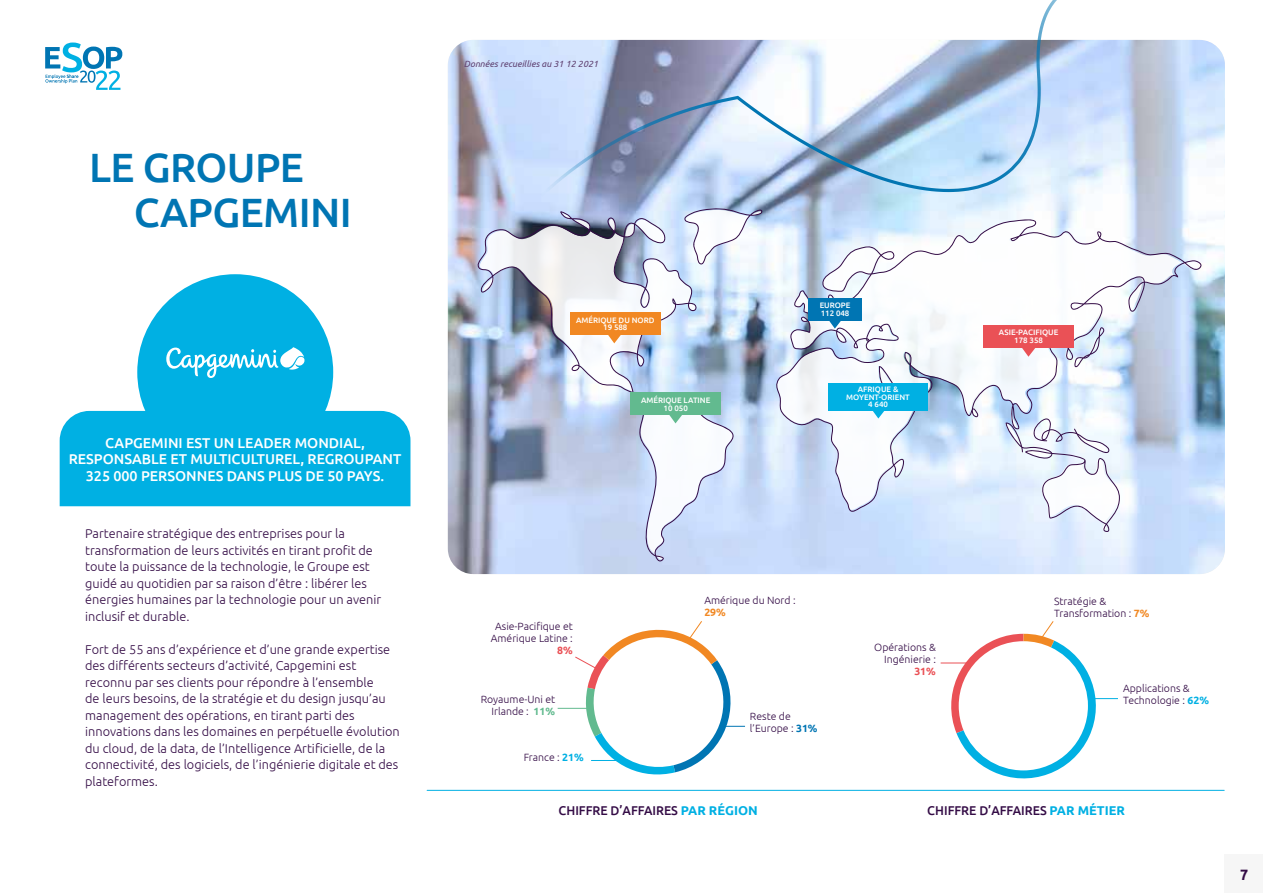
<style>
.page{position:relative;width:1263px;height:893px;background:#fff}
.page>*{position:absolute;margin:0;border:0;box-sizing:border-box;transform-origin:0 0}
.t1{font:500 40.95px/45px "Ubuntu";letter-spacing:-.015em;color:#0075b3}
.t2{font:700 15px "Ubuntu";color:#340c46;scale:.95 1}
.t3{font:500 14.25px/16.5px "Ubuntu";color:#fff;text-align:center}
.t4{font:300 12.75px/16.5px "Ubuntu";color:#340c46}
.t5{font:500 12.75px "Ubuntu";color:#340c46}
.t6{font:300 10.5px/12px "Ubuntu";color:#340c46}
.t7{font:700 10.5px "Ubuntu";color:#ea5156}
.t8{font:700 10.5px "Ubuntu";color:#f18823}
.t9{font:italic 9px "Ubuntu";color:#5f4171}
.t10{font:500 7.95px/7.9px "Ubuntu";color:#fff;text-align:center}
.s1{font-weight:700;color:#62ba8f}
.s2{font-weight:700;color:#00b0e3}
.s3{font-weight:700;color:#0075b3}
.s4{font-weight:700;color:#f18823}
</style>
<div class="page">
<img style="left:448px;top:40px;width:777px;height:534px">
<div style="left:1225px;top:855px;width:38px;height:38px;background:#f6f6f6"></div>
<div style="left:137px;top:274px;width:196px;height:196px;background:#00b0e3;border-radius:50%"></div>
<svg style="left:775px;top:218px;width:427px;height:294px"></svg>
<svg style="left:1005px;top:407px;width:115px;height:125px"></svg>
<svg style="left:1064px;top:327px;width:40px;height:40px"></svg>
<div style="left:60px;top:411px;width:350px;height:95px;background:#00b0e3"></div>
<svg style="left:572px;top:0;width:630px;height:189px"></svg>
<svg style="left:166px;top:347px;width:139px;height:31px"></svg>
<div style="left:808px;top:298px;width:54px;height:22px;background:#0075b3"></div>
<div style="left:828px;top:383px;width:100px;height:27px;background:#00b0e3"></div>
<div style="left:983px;top:325px;width:91px;height:23px;background:#ea5156"></div>
<svg style="left:476px;top:207px;width:286px;height:354px"></svg>
<svg style="left:828px;top:320px;width:17px;height:23px"></svg>
<svg style="left:872px;top:353px;width:38px;height:66px"></svg>
<svg style="left:1022px;top:348px;width:13px;height:9px"></svg>
<hr style="left:427px;top:790px;width:797px;height:1px;background:#00b0e3">
<svg style="left:558px;top:621px;width:187px;height:154px"></svg>
<svg style="left:941px;top:621px;width:177px;height:158px"></svg>
<svg style="left:45px;top:43px;width:77px;height:47px"></svg>
<h1 class="t1" style="left:134px;top:143px;width:219px;text-indent:-45px">LE GROUPE<br>CAPGEMINI</h1>
<p class="t3" style="left:69px;top:434px;width:334px">CAPGEMINI EST UN LEADER MONDIAL,<br>RESPONSABLE ET MULTICULTUREL, REGROUPANT<br>325 000 PERSONNES DANS PLUS DE 50 PAYS.</p>
<p class="t4" style="left:85px;top:525px;width:298px">Partenaire stratégique des entreprises pour la transformation de leurs activités en tirant profit de toute la puissance de la technologie, le Groupe est guidé au quotidien par sa raison d’être : libérer les énergies humaines par la technologie pour un avenir inclusif et durable.</p>
<p class="t4" style="left:85px;top:641px;width:316px">Fort de 55 ans d’expérience et d’une grande expertise des différents secteurs d’activité, Capgemini est reconnu par ses clients pour répondre à l’ensemble<br>de leurs besoins, de la stratégie et du design jusqu’au management des opérations, en tirant parti des innovations dans les domaines en perpétuelle évolution du cloud, de la data, de l’Intelligence Artificielle, de la connectivité, des logiciels, de l’ingénierie digitale et des plateformes.</p>
<p class="t9" style="left:464px;top:58px;width:136px">Données recueillies au 31 12 2021</p>
<p class="t10" style="left:576px;top:315px;width:80px">AMÉRIQUE DU NORD<br>19 588</p>
<p class="t10" style="left:820px;top:301px;width:32px;text-align:left">EUROPE<br>112 048</p>
<p class="t10" style="left:641px;top:396px;width:71px">AMÉRIQUE LATINE<br>10 050</p>
<p class="t10" style="left:846px;top:385px;width:65px">AFRIQUE &amp;<br>MOYENT-ORIENT<br>4 640</p>
<p class="t10" style="left:999px;top:328px;width:61px">ASIE-PACIFIQUE<br>178 358</p>
<p class="t6" style="left:491px;top:620px;width:84px;text-align:center">Asie-Pacifique et<br>Amérique Latine :</p>
<p class="t7" style="left:557px;top:644px;width:17px">8%</p>
<p class="t6" style="left:481px;top:693px;width:76px;text-align:right">Royaume-Uni et<br>Irlande : <span class="s1">11%</span></p>
<p class="t6" style="left:524px;top:751px;width:62px">France : <span class="s2">21%</span></p>
<p class="t6" style="left:704px;top:594px;width:93px">Amérique du Nord :</p>
<p class="t8" style="left:704px;top:606px;width:23px">29%</p>
<p class="t6" style="left:750px;top:710px;width:69px">Reste de l’Europe : <span class="s3">31%</span></p>
<p class="t6" style="left:874px;top:641px;width:63px;text-align:right">Opérations &amp;<br>Ingénierie :</p>
<p class="t7" style="left:914px;top:665px;width:23px">31%</p>
<p class="t6" style="left:1054px;top:595px;width:97px">Stratégie &amp;<br>Transformation : <span class="s4">7%</span></p>
<p class="t6" style="left:1123px;top:682px;width:87px">Applications &amp;<br>Technologie : <span class="s2">62%</span></p>
<p class="t5" style="left:558px;top:802px;width:201px">CHIFFRE D’AFFAIRES <span class="s2">PAR RÉGION</span></p>
<p class="t5" style="left:927px;top:802px;width:199px">CHIFFRE D’AFFAIRES <span class="s2">PAR MÉTIER</span></p>
<p class="t2" style="left:1240px;top:865px;width:10px">7</p>
</div>
